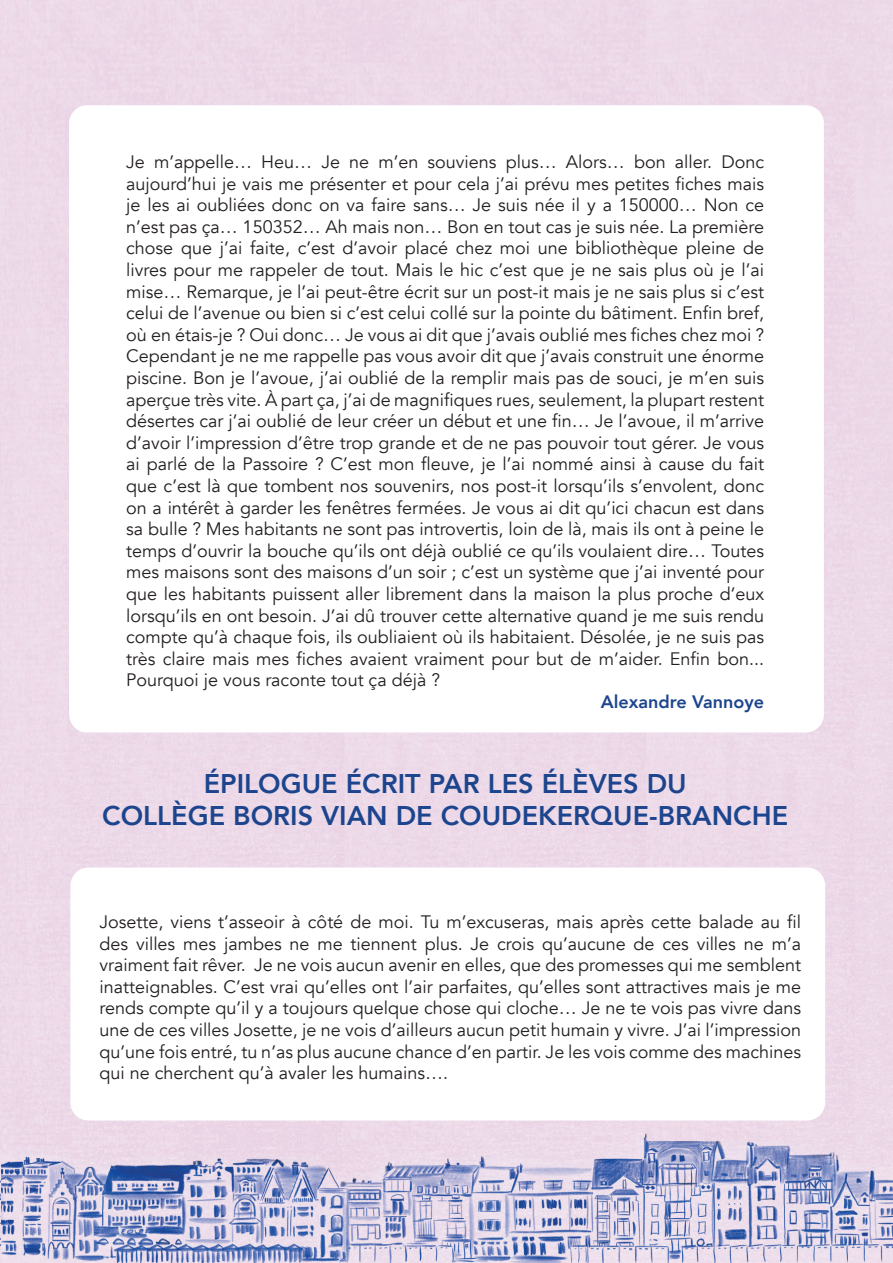
<style>
.page{position:relative;width:893px;height:1263px;background:#fff}
.page>*{position:absolute;margin:0;border:0;box-sizing:border-box;transform-origin:0 0}
.t1{font:800 27px/32.4px "Avenir";color:#1c458e;text-align:center}
.t2{font:18px/21.6px "Avenir";color:#231f20;text-align:justify}
.t3{font:800 18px "Avenir";color:#1c458e}
</style>
<div class="page">
<img style="left:0;top:0;width:893px;height:1263px">
<div style="left:69px;top:105px;width:755px;height:627px;background:#fff;border-radius:18px"></div>
<div style="left:70px;top:867px;width:755px;height:253px;background:#fff;border-radius:18px"></div>
<p class="t2" style="left:126px;top:151px;width:639px">Je m’appelle… Heu… Je ne m’en souviens plus… Alors… bon aller. Donc aujourd’hui je vais me présenter et pour cela j’ai prévu mes petites fiches mais je les ai oubliées donc on va faire sans… Je suis née il y a 150000… Non ce n’est pas ça… 150352… Ah mais non… Bon en tout cas je suis née. La première chose que j’ai faite, c’est d’avoir placé chez moi une bibliothèque pleine de livres pour me rappeler de tout. Mais le hic c’est que je ne sais plus où je l’ai mise… Remarque, je l’ai peut-être écrit sur un post-it mais je ne sais plus si c’est celui de l’avenue ou bien si c’est celui collé sur la pointe du bâtiment. Enfin bref, où en étais-je ? Oui donc… Je vous ai dit que j’avais oublié mes fiches chez moi ?<br>Cependant je ne me rappelle pas vous avoir dit que j’avais construit une énorme piscine. Bon je l’avoue, j’ai oublié de la remplir mais pas de souci, je m’en suis aperçue très vite. À part ça, j’ai de magnifiques rues, seulement, la plupart restent désertes car j’ai oublié de leur créer un début et une fin… Je l’avoue, il m’arrive d’avoir l’impression d’être trop grande et de ne pas pouvoir tout gérer. Je vous ai parlé de la Passoire ? C’est mon fleuve, je l’ai nommé ainsi à cause du fait que c’est là que tombent nos souvenirs, nos post-it lorsqu’ils s’envolent, donc on a intérêt à garder les fenêtres fermées. Je vous ai dit qu’ici chacun est dans sa bulle ? Mes habitants ne sont pas introvertis, loin de là, mais ils ont à peine le temps d’ouvrir la bouche qu’ils ont déjà oublié ce qu’ils voulaient dire… Toutes mes maisons sont des maisons d’un soir ; c’est un système que j’ai inventé pour que les habitants puissent aller librement dans la maison la plus proche d’eux lorsqu’ils en ont besoin. J’ai dû trouver cette alternative quand je me suis rendu compte qu’à chaque fois, ils oubliaient où ils habitaient. Désolée, je ne suis pas très claire mais mes fiches avaient vraiment pour but de m’aider. Enfin bon...<br>Pourquoi je vous raconte tout ça déjà ?</p>
<p class="t3" style="left:601px;top:688px;width:165px">Alexandre Vannoye</p>
<h1 class="t1" style="left:102px;top:767px;width:687px">ÉPILOGUE ÉCRIT PAR LES ÉLÈVES DU<br>COLLÈGE BORIS VIAN DE COUDEKERQUE-BRANCHE</h1>
<p class="t2" style="left:99px;top:911px;width:703px">Josette, viens t’asseoir à côté de moi. Tu m’excuseras, mais après cette balade au fil des villes mes jambes ne me tiennent plus. Je crois qu’aucune de ces villes ne m’a vraiment fait rêver. Je ne vois aucun avenir en elles, que des promesses qui me semblent inatteignables. C’est vrai qu’elles ont l’air parfaites, qu’elles sont attractives mais je me rends compte qu’il y a toujours quelque chose qui cloche… Je ne te vois pas vivre dans une de ces villes Josette, je ne vois d’ailleurs aucun petit humain y vivre. J’ai l’impression qu’une fois entré, tu n’as plus aucune chance d’en partir. Je les vois comme des machines qui ne cherchent qu’à avaler les humains….</p>
</div>
